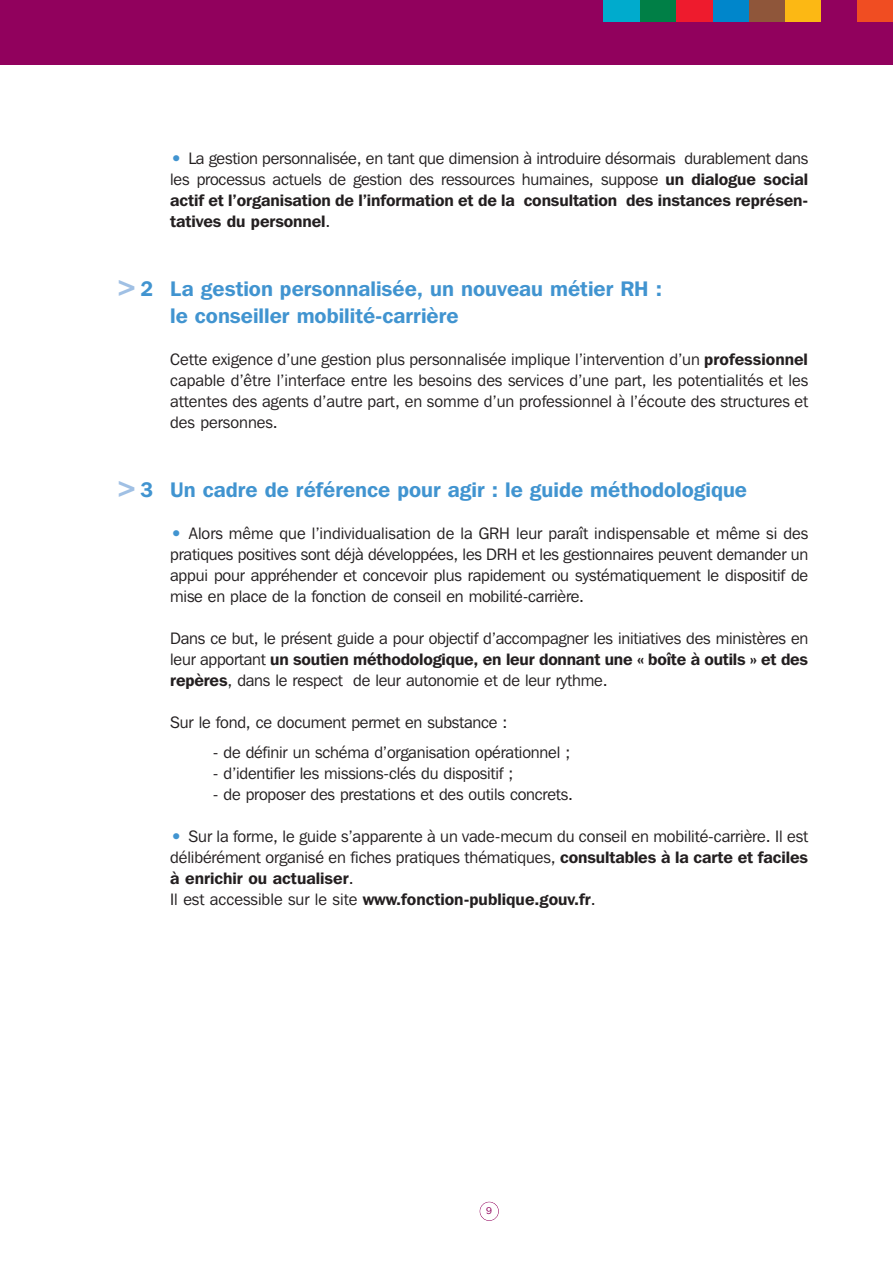
<style>
.page{position:relative;width:893px;height:1263px;background:#fff}
.page>*{position:absolute;margin:0;border:0;box-sizing:border-box;transform-origin:0 0}
.t1{font:800 27px "Franklin Gothic IT Cby BT";color:#a0c0e4}
.t2{font:600 21px/27px "Franklin Gothic IT Cby BT";color:#4194d0}
.t3{font:16.5px/21px "Franklin Gothic IT Cby BT";letter-spacing:-.01em;color:#231f20;text-align:justify}
.t4{font:9.75px "Franklin Gothic IT Cby BT";color:#91015d}
.s1{font-weight:800;font-size:21px;color:#4194d0}
.s2{font-weight:600}
.s3{font-weight:600;font-size:21px;color:#4194d0}
</style>
<div class="page">
<div style="left:0;top:0;width:893px;height:64px;background:#91015d"></div>
<div style="left:480px;top:1202px;width:19px;height:19px;border:1px solid #91015d;border-radius:50%"></div>
<div style="left:857px;top:0;width:36px;height:22px;background:#f04d22"></div>
<div style="left:784px;top:0;width:37px;height:22px;background:#fcb814"></div>
<div style="left:748px;top:0;width:36px;height:22px;background:#8f563a"></div>
<div style="left:712px;top:0;width:36px;height:22px;background:#0086cb"></div>
<div style="left:676px;top:0;width:36px;height:22px;background:#ee1b2d"></div>
<div style="left:640px;top:0;width:36px;height:22px;background:#007f46"></div>
<div style="left:604px;top:0;width:36px;height:22px;background:#00abcd"></div>
<p class="t3" style="left:170px;top:149px;width:640px"><span class="s1">•</span> La gestion personnalisée, en tant que dimension à introduire désormais durablement dans les processus actuels de gestion des ressources humaines, suppose <span class="s2">un dialogue social actif et l’organisation de l’information et de la consultation des instances représen&shy;tatives du personnel</span>.</p>
<h1 class="t1" style="left:116px;top:277px;width:39px">&gt;<span class="s3">2</span></h1>
<p class="t2" style="left:170px;top:277px;width:493px">La gestion personnalisée, un nouveau métier RH : le conseiller mobilité-carrière</p>
<p class="t3" style="left:170px;top:350px;width:640px">Cette exigence d’une gestion plus personnalisée implique l’intervention d’un <span class="s2">professionnel </span>capable d’être l’interface entre les besoins des services d’une part, les potentialités et les attentes des agents d’autre part, en somme d’un professionnel à l’écoute des structures et des personnes.</p>
<h1 class="t1" style="left:115px;top:478px;width:39px">&gt;<span class="s3">3</span></h1>
<p class="t2" style="left:170px;top:478px;width:578px">Un cadre de référence pour agir : le guide méthodologique</p>
<p class="t3" style="left:170px;top:524px;width:640px"><span class="s1">•</span> Alors même que l’individualisation de la GRH leur paraît indispensable et même si des pratiques positives sont déjà développées, les DRH et les gestionnaires peuvent demander un appui pour appréhender et concevoir plus rapidement ou systématiquement le dispositif de mise en place de la fonction de conseil en mobilité-carrière.</p>
<p class="t3" style="left:170px;top:629px;width:640px">Dans ce but, le présent guide a pour objectif d’accompagner les initiatives des ministères en leur apportant <span class="s2">un soutien méthodologique, en leur donnant une « boîte à outils » et des repères</span>, dans le respect de leur autonomie et de leur rythme.</p>
<p class="t3" style="left:170px;top:713px;width:339px">Sur le fond, ce document permet en substance :</p>
<p class="t3" style="left:213px;top:743px;width:359px">- de définir un schéma d’organisation opérationnel ;</p>
<p class="t3" style="left:213px;top:764px;width:302px">- d’identifier les missions-clés du dispositif ;</p>
<p class="t3" style="left:213px;top:785px;width:362px">- de proposer des prestations et des outils concrets.</p>
<p class="t3" style="left:170px;top:827px;width:639px;text-align:left"><span class="s1">•</span> Sur la forme, le guide s’apparente à un vade-mecum du conseil en mobilité-carrière. Il est délibérément organisé en fiches pratiques thématiques, <span class="s2">consultables à la carte et faciles à enrichir ou actualiser</span>.<br>Il est accessible sur le site <span class="s2">www.fonction-publique.gouv.fr</span>.</p>
<p class="t4" style="left:486px;top:1208px;width:7px">9</p>
</div>
